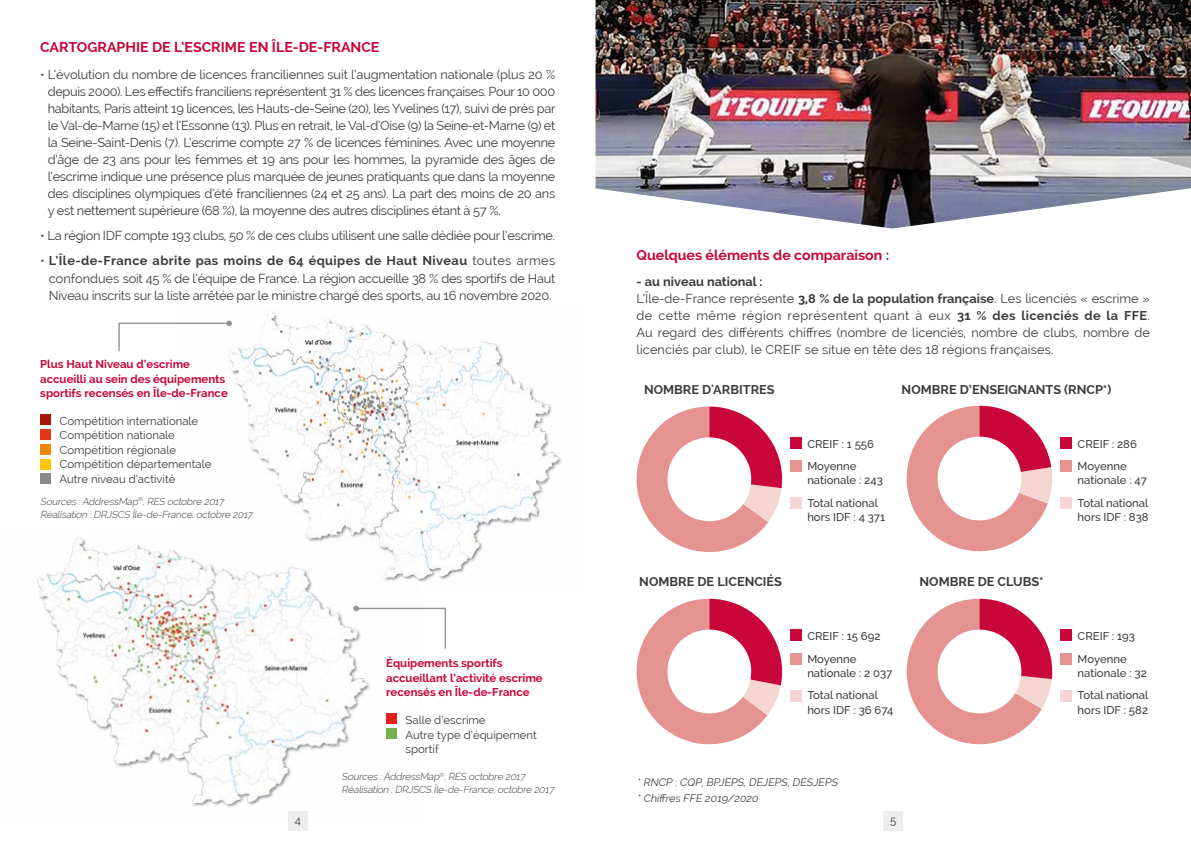
<style>
.page{position:relative;width:1191px;height:842px;background:#fff}
.page>*{position:absolute;margin:0;border:0;box-sizing:border-box;transform-origin:0 0}
.t1{font:700 14.2px "Raleway";color:#c90639}
.t2{font:700 14.1px "Raleway";color:#c90639}
.t3{font:12.8px/17px "Raleway";letter-spacing:-.02em;color:#3c3c3b;text-align:justify}
.t4{font:12.7px/17px "Raleway";color:#3c3c3b}
.t5{font:700 12.7px "Raleway";color:#3c3c3b}
.t6{font:700 11.4px/14.2px "Raleway";color:#c90639}
.t7{font:11.4px/14.5px "Raleway";color:#3c3c3b}
.t8{font:500 11.3px/22.6px "Raleway";color:#3c3c3b}
.t9{font:11.3px "Raleway";color:#3c3c3b}
.t10{font:italic 10.6px/15.6px "Raleway";color:#3c3c3b}
.t11{font:italic 300 9.9px/12.8px "Raleway";color:#3c3c3b}
.s1{font-weight:700}
</style>
<div class="page">
<div style="left:288px;top:811px;width:20px;height:19px;background:#eee"></div>
<div style="left:883px;top:811px;width:20px;height:19px;background:#eee"></div>
<img style="left:224px;top:309px;width:338px;height:273px">
<div style="left:40px;top:414px;width:10px;height:10px;background:#a6160a"></div>
<div style="left:40px;top:429px;width:10px;height:11px;background:#e43617"></div>
<div style="left:40px;top:444px;width:10px;height:10px;background:#f28700"></div>
<div style="left:40px;top:459px;width:10px;height:10px;background:#fcc500"></div>
<div style="left:40px;top:474px;width:10px;height:10px;background:#898a8a"></div>
<img style="left:37px;top:531px;width:384px;height:277px">
<svg style="left:118px;top:320px;width:114px;height:33px"></svg>
<svg style="left:353px;top:606px;width:93px;height:44px"></svg>
<svg style="left:636px;top:407px;width:146px;height:145px"></svg>
<div style="left:667px;top:437px;width:84px;height:84px;background:#fff;border-radius:50%"></div>
<svg style="left:906px;top:406px;width:147px;height:146px"></svg>
<div style="left:937px;top:437px;width:84px;height:83px;background:#fff;border-radius:50%"></div>
<svg style="left:636px;top:599px;width:146px;height:146px"></svg>
<div style="left:667px;top:630px;width:84px;height:83px;background:#fff;border-radius:50%"></div>
<svg style="left:906px;top:599px;width:146px;height:146px"></svg>
<div style="left:937px;top:630px;width:84px;height:83px;background:#fff;border-radius:50%"></div>
<div style="left:790px;top:437px;width:12px;height:12px;background:#c90639"></div>
<div style="left:790px;top:629px;width:12px;height:12px;background:#c90639"></div>
<div style="left:1060px;top:437px;width:12px;height:12px;background:#c90639"></div>
<div style="left:1060px;top:629px;width:12px;height:12px;background:#c90639"></div>
<div style="left:790px;top:460px;width:12px;height:12px;background:#e49390"></div>
<div style="left:790px;top:653px;width:12px;height:12px;background:#e49390"></div>
<div style="left:1060px;top:460px;width:12px;height:12px;background:#e49390"></div>
<div style="left:1060px;top:653px;width:12px;height:12px;background:#e49390"></div>
<div style="left:790px;top:497px;width:12px;height:12px;background:#f5d5d2"></div>
<div style="left:790px;top:689px;width:12px;height:12px;background:#f5d5d2"></div>
<div style="left:1060px;top:497px;width:12px;height:12px;background:#f5d5d2"></div>
<div style="left:1060px;top:689px;width:12px;height:12px;background:#f5d5d2"></div>
<img style="left:595px;top:0;width:596px;height:229px">
<p class="t1" style="left:40px;top:39px;width:341px">CARTOGRAPHIE DE L’ESCRIME EN ÎLE-DE-FRANCE</p>
<p class="t3" style="left:48px;top:66px;width:509px;text-indent:-8px">• L’évolution du nombre de licences franciliennes suit l’augmentation nationale (plus 20 % depuis 2000). Les effectifs franciliens représentent 31 % des licences françaises. Pour 10 000 habitants, Paris atteint 19 licences, les Hauts-de-Seine (20), les Yvelines (17), suivi de près par le Val-de-Marne (15) et l’Essonne (13). Plus en retrait, le Val-d’Oise (9) la Seine-et-Marne (9) et la Seine-Saint-Denis (7). L’escrime compte 27 % de licences féminines. Avec une moyenne d’âge de 23 ans pour les femmes et 19 ans pour les hommes, la pyramide des âges de l’escrime indique une présence plus marquée de jeunes pratiquants que dans la moyenne des disciplines olympiques d’été franciliennes (24 et 25 ans). La part des moins de 20 ans y est nettement supérieure (68 %), la moyenne des autres disciplines étant à 57 %.</p>
<p class="t3" style="left:40px;top:227px;width:516px">• La région IDF compte 193 clubs, 50 % de ces clubs utilisent une salle dédiée pour l’escrime.</p>
<p class="t3" style="left:49px;top:252px;width:508px;text-indent:-9px">• <span class="s1">L’Île-de-France abrite pas moins de 64 équipes de Haut Niveau</span> toutes armes confondues soit 45 % de l’équipe de France. La région accueille 38 % des sportifs de Haut Niveau inscrits sur la liste arrêtée par le ministre chargé des sports, au 16 novembre 2020.</p>
<p class="t6" style="left:40px;top:357px;width:189px">Plus Haut Niveau d’escrime accueilli au sein des équipements sportifs recensés en Île-de-France</p>
<p class="t7" style="left:60px;top:414px;width:153px">Compétition internationale<br>Compétition nationale<br>Compétition régionale<br>Compétition départementale<br>Autre niveau d’activité</p>
<p class="t11" style="left:40px;top:495px;width:216px">Sources :AddressMap<sup>®</sup>,RES octobre 2017<br>Réalisation :DRJSCS Île-de-France,octobre 2017</p>
<p class="t6" style="left:386px;top:656px;width:158px">Équipements sportifs accueillant l’activité escrime recensés en Île-de-France</p>
<p class="t7" style="left:405px;top:713px;width:133px">Salle d’escrime<br>Autre type d’équipement sportif</p>
<p class="t11" style="left:341px;top:770px;width:216px">Sources :AddressMap<sup>®</sup>,RES octobre 2017<br>Réalisation :DRJSCS Île-de-France,octobre 2017</p>
<p class="t2" style="left:636px;top:246px;width:254px">Quelques éléments de comparaison :</p>
<p class="t4" style="left:636px;top:273px;width:515px"><span class="s1">- au niveau national :<br></span>L’Île-de-France représente <span class="s1">3,8 % de la population française</span>. Les licenciés « escrime » de cette même région représentent quant à eux <span class="s1">31 % des licenciés de la FFE</span>.<br>Au regard des différents chiffres (nombre de licenciés, nombre de clubs, nombre de licenciés par club), le CREIF se situe en tête des 18 régions françaises.</p>
<p class="t5" style="left:644px;top:382px;width:132px">NOMBRE D'ARBITRES</p>
<p class="t5" style="left:639px;top:574px;width:144px">NOMBRE DE LICENCIÉS</p>
<p class="t5" style="left:901px;top:382px;width:211px">NOMBRE D’ENSEIGNANTS (RNCP*)</p>
<p class="t8" style="left:807px;top:432px;width:68px">CREIF : 1 556<br>Moyenne</p>
<p class="t8" style="left:807px;top:469px;width:77px">nationale : 243<br>Total national</p>
<p class="t8" style="left:807px;top:506px;width:79px">hors IDF : 4 371</p>
<p class="t8" style="left:1077px;top:432px;width:61px">CREIF : 286<br>Moyenne</p>
<p class="t8" style="left:1077px;top:469px;width:72px">nationale : 47<br>Total national</p>
<p class="t8" style="left:1077px;top:506px;width:73px">hors IDF : 838</p>
<p class="t8" style="left:807px;top:625px;width:75px">CREIF : 15 692<br>Moyenne</p>
<p class="t8" style="left:807px;top:661px;width:87px">nationale : 2 037<br>Total national</p>
<p class="t8" style="left:807px;top:698px;width:87px">hors IDF : 36 674</p>
<p class="t5" style="left:919px;top:574px;width:126px">NOMBRE DE CLUBS*</p>
<p class="t8" style="left:1077px;top:625px;width:59px">CREIF : 193<br>Moyenne</p>
<p class="t8" style="left:1077px;top:661px;width:72px">nationale : 32<br>Total national</p>
<p class="t8" style="left:1077px;top:698px;width:72px">hors IDF : 582</p>
<p class="t10" style="left:637px;top:775px;width:204px">*RNCP :CQP,BPJEPS,DEJEPS,DESJEPS *Chiffres FFE 2019/2020</p>
<p class="t9" style="left:295px;top:813px;width:8px">4</p>
<p class="t9" style="left:890px;top:813px;width:8px">5</p>
</div>
